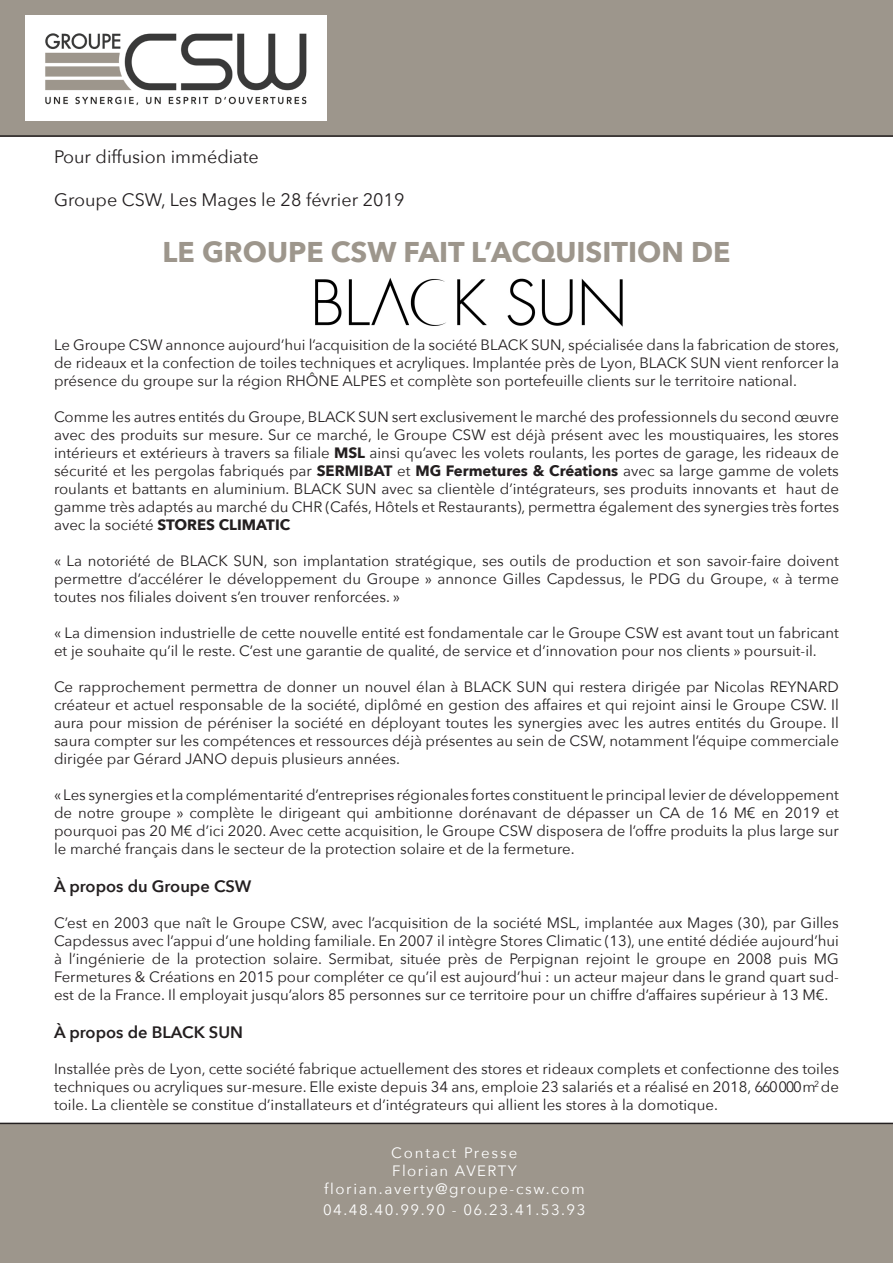
<style>
.page{position:relative;width:893px;height:1263px;background:#fff}
.page>*{position:absolute;margin:0;border:0;box-sizing:border-box;transform-origin:0 0}
.t1{font:700 28.5px "Avenir Next";color:#9d968c}
.t2{font:18px "Avenir Next";color:#231f20}
.t3{font:600 16.5px "Avenir Next";color:#231f20}
.t4{font:15px/18px "Avenir Next";color:#231f20;text-align:justify}
.t5{font:15px "Avenir Next";letter-spacing:.11em;color:#fff}
.t6{font:15px "Avenir Next";letter-spacing:.13em;color:#fff}
.s1{font-weight:700}
</style>
<div class="page">
<div style="left:0;top:0;width:893px;height:137px;background:#9d968c"></div>
<img style="left:26px;top:16px;width:300px;height:104px">
<img style="left:315px;top:278px;width:308px;height:49px">
<div style="left:0;top:1123px;width:893px;height:140px;background:#9d968c"></div>
<p class="t2" style="left:54px;top:141px;width:206px">Pour diffusion immédiate</p>
<p class="t2" style="left:54px;top:184px;width:352px">Groupe CSW, Les Mages le 28 février 2019</p>
<p class="t1" style="left:163px;top:227px;width:569px">LE GROUPE CSW FAIT L’ACQUISITION DE</p>
<p class="t4" style="left:54px;top:335px;width:787px">Le Groupe CSW annonce aujourd’hui l’acquisition de la société BLACK SUN, spécialisée dans la fabrication de stores, de rideaux et la confection de toiles techniques et acryliques. Implantée près de Lyon, BLACK SUN vient renforcer la présence du groupe sur la région RHÔNE ALPES et complète son portefeuille clients sur le territoire national.</p>
<p class="t4" style="left:54px;top:407px;width:787px">Comme les autres entités du Groupe, BLACK SUN sert exclusivement le marché des professionnels du second œuvre avec des produits sur mesure. Sur ce marché, le Groupe CSW est déjà présent avec les moustiquaires, les stores intérieurs et extérieurs à travers sa filiale <span class="s1">MSL</span> ainsi qu’avec les volets roulants, les portes de garage, les rideaux de sécurité et les pergolas fabriqués par <span class="s1">SERMIBAT</span> et <span class="s1">MG Fermetures &amp; Créations</span> avec sa large gamme de volets roulants et battants en aluminium. BLACK SUN avec sa clientèle d’intégrateurs, ses produits innovants et haut de gamme très adaptés au marché du CHR (Cafés, Hôtels et Restaurants), permettra également des synergies très fortes avec la société <span class="s1">STORES CLIMATIC</span></p>
<p class="t4" style="left:54px;top:551px;width:786px">« La notoriété de BLACK SUN, son implantation stratégique, ses outils de production et son savoir-faire doivent permettre d’accélérer le développement du Groupe » annonce Gilles Capdessus, le PDG du Groupe, « à terme toutes nos filiales doivent s’en trouver renforcées. »</p>
<p class="t4" style="left:54px;top:623px;width:786px">« La dimension industrielle de cette nouvelle entité est fondamentale car le Groupe CSW est avant tout un fabricant et je souhaite qu’il le reste. C’est une garantie de qualité, de service et d’innovation pour nos clients » poursuit-il.</p>
<p class="t4" style="left:54px;top:677px;width:786px">Ce rapprochement permettra de donner un nouvel élan à BLACK SUN qui restera dirigée par Nicolas REYNARD créateur et actuel responsable de la société, diplômé en gestion des affaires et qui rejoint ainsi le Groupe CSW. Il aura pour mission de péréniser la société en déployant toutes les synergies avec les autres entités du Groupe. Il saura compter sur les compétences et ressources déjà présentes au sein de CSW, notamment l’équipe commerciale dirigée par Gérard JANO depuis plusieurs années.</p>
<p class="t4" style="left:54px;top:785px;width:786px">« Les synergies et la complémentarité d’entreprises régionales fortes constituent le principal levier de développement de notre groupe » complète le dirigeant qui ambitionne dorénavant de dépasser un CA de 16 M€ en 2019 et pourquoi pas 20 M€ d’ici 2020. Avec cette acquisition, le Groupe CSW disposera de l’offre produits la plus large sur le marché français dans le secteur de la protection solaire et de la fermeture.</p>
<p class="t3" style="left:54px;top:872px;width:199px">À propos du Groupe CSW</p>
<p class="t4" style="left:54px;top:913px;width:786px">C’est en 2003 que naît le Groupe CSW, avec l’acquisition de la société MSL, implantée aux Mages (30), par Gilles Capdessus avec l’appui d’une holding familiale. En 2007 il intègre Stores Climatic (13), une entité dédiée aujourd’hui à l’ingénierie de la protection solaire. Sermibat, située près de Perpignan rejoint le groupe en 2008 puis MG Fermetures &amp; Créations en 2015 pour compléter ce qu’il est aujourd’hui : un acteur majeur dans le grand quart sud&shy;est de la France. Il employait jusqu’alors 85 personnes sur ce territoire pour un chiffre d’affaires supérieur à 13 M€.</p>
<p class="t3" style="left:54px;top:1018px;width:191px">À propos de BLACK SUN</p>
<p class="t4" style="left:54px;top:1059px;width:786px">Installée près de Lyon, cette société fabrique actuellement des stores et rideaux complets et confectionne des toiles techniques ou acryliques sur-mesure. Elle existe depuis 34 ans, emploie 23 salariés et a réalisé en 2018, 660 000 m<sup>2</sup> de toile. La clientèle se constitue d’installateurs et d’intégrateurs qui allient les stores à la domotique.</p>
<p class="t6" style="left:391px;top:1140px;width:128px">Contact Presse</p>
<p class="t5" style="left:392px;top:1158px;width:126px">Florian AVERTY</p>
<p class="t5" style="left:324px;top:1176px;width:262px">florian.averty@groupe-csw.com</p>
<p class="t5" style="left:323px;top:1197px;width:264px">04.48.40.99.90 - 06.23.41.53.93</p>
</div>
